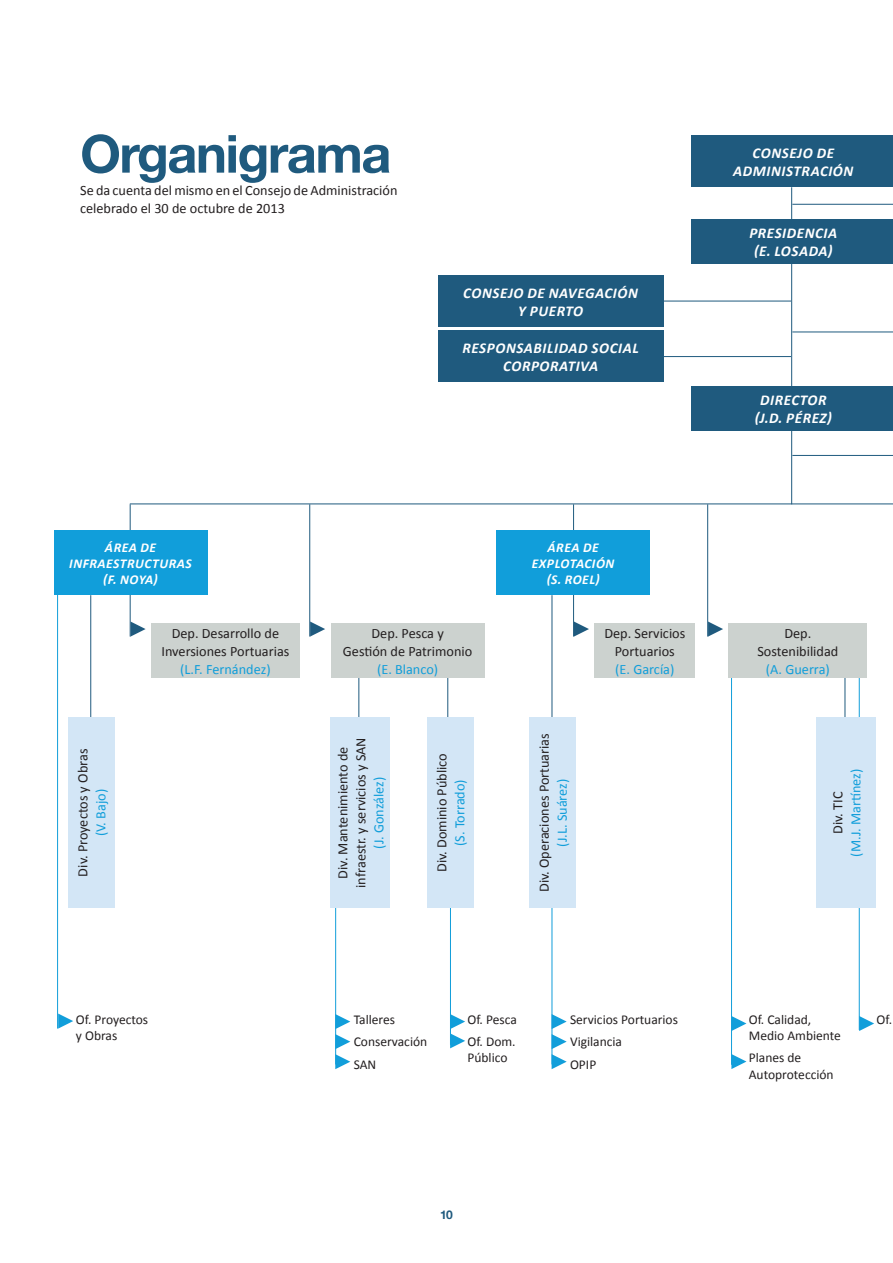
<style>
.page{position:relative;width:893px;height:1263px;background:#fff}
.page>*{position:absolute;margin:0;border:0;box-sizing:border-box;transform-origin:0 0}
.t1{font:700 52.5px "Helvetica Neue";letter-spacing:-.03em;color:#1f5a7e}
.t2{font:italic 700 15px/18px "Calibri";letter-spacing:.04em;color:#fff;text-align:center}
.t3{font:14.25px/18px "Calibri";color:#231f20;text-align:center}
.t4{font:14.25px "Calibri";color:#119eda}
.t5{font:13.5px/22.5px "Calibri";color:#231f20}
.t6{font:italic 700 13.5px/16.2px "Calibri";letter-spacing:.04em;color:#fff;text-align:center}
.t7{font:700 12px "Helvetica Neue";color:#1f5a7e}
</style>
<div class="page">
<hr style="left:573px;top:504px;width:1px;height:132px;background:#1f5a7e">
<div style="left:594px;top:624px;width:101px;height:54px;background:#ccd2cf"></div>
<svg style="left:574px;top:621px;width:15px;height:15px"></svg>
<hr style="left:130px;top:504px;width:1px;height:132px;background:#1f5a7e">
<hr style="left:309px;top:504px;width:1px;height:132px;background:#1f5a7e">
<hr style="left:707px;top:504px;width:1px;height:132px;background:#1f5a7e">
<hr style="left:90px;top:595px;width:1px;height:132px;background:#1f5a7e">
<hr style="left:57px;top:587px;width:1px;height:441px;background:#119eda">
<hr style="left:335px;top:810px;width:1px;height:254px;background:#119eda">
<hr style="left:552px;top:810px;width:1px;height:254px;background:#119eda">
<hr style="left:450px;top:810px;width:1px;height:235px;background:#119eda">
<hr style="left:731px;top:645px;width:1px;height:420px;background:#119eda">
<hr style="left:859px;top:645px;width:1px;height:385px;background:#119eda">
<hr style="left:552px;top:595px;width:1px;height:132px;background:#1f5a7e">
<hr style="left:358px;top:629px;width:1px;height:98px;background:#1f5a7e">
<hr style="left:845px;top:629px;width:1px;height:98px;background:#1f5a7e">
<hr style="left:447px;top:629px;width:1px;height:98px;background:#1f5a7e">
<hr style="left:791px;top:187px;width:1px;height:317px;background:#1f5a7e">
<div style="left:692px;top:219px;width:201px;height:44px;background:#1f5a7e"></div>
<div style="left:692px;top:387px;width:201px;height:44px;background:#1f5a7e"></div>
<div style="left:438px;top:276px;width:225px;height:51px;background:#1f5a7e"></div>
<div style="left:438px;top:331px;width:225px;height:51px;background:#1f5a7e"></div>
<div style="left:54px;top:531px;width:153px;height:64px;background:#119eda"></div>
<div style="left:497px;top:531px;width:153px;height:64px;background:#119eda"></div>
<hr style="left:792px;top:204px;width:101px;height:1px;background:#1f5a7e">
<hr style="left:662px;top:301px;width:129px;height:1px;background:#1f5a7e">
<hr style="left:662px;top:356px;width:129px;height:1px;background:#1f5a7e">
<hr style="left:792px;top:332px;width:101px;height:1px;background:#1f5a7e">
<hr style="left:792px;top:455px;width:101px;height:1px;background:#1f5a7e">
<hr style="left:130px;top:503px;width:763px;height:1px;background:#1f5a7e">
<div style="left:692px;top:135px;width:201px;height:52px;background:#1f5a7e"></div>
<div style="left:68px;top:718px;width:46px;height:190px;background:#d3e6f6"></div>
<div style="left:529px;top:718px;width:47px;height:190px;background:#d3e6f6"></div>
<div style="left:330px;top:718px;width:60px;height:190px;background:#d3e6f6"></div>
<div style="left:816px;top:718px;width:60px;height:190px;background:#d3e6f6"></div>
<div style="left:427px;top:718px;width:46px;height:190px;background:#d3e6f6"></div>
<div style="left:151px;top:624px;width:149px;height:54px;background:#ccd2cf"></div>
<div style="left:331px;top:624px;width:154px;height:54px;background:#ccd2cf"></div>
<div style="left:729px;top:624px;width:138px;height:54px;background:#ccd2cf"></div>
<svg style="left:131px;top:621px;width:15px;height:15px"></svg>
<svg style="left:58px;top:1013px;width:15px;height:15px"></svg>
<svg style="left:335px;top:1014px;width:15px;height:55px"></svg>
<svg style="left:552px;top:1014px;width:15px;height:55px"></svg>
<svg style="left:732px;top:1016px;width:14px;height:15px"></svg>
<svg style="left:859px;top:1016px;width:15px;height:15px"></svg>
<svg style="left:450px;top:1014px;width:15px;height:34px"></svg>
<svg style="left:731px;top:1054px;width:15px;height:15px"></svg>
<svg style="left:310px;top:621px;width:15px;height:15px"></svg>
<svg style="left:708px;top:621px;width:15px;height:15px"></svg>
<h1 class="t1" style="left:80px;top:113px;width:313px">Organigrama</h1>
<p class="t3" style="left:80px;top:182px;width:319px;text-align:left">Se da cuenta del mismo en el Consejo de Administración celebrado el 30 de octubre de 2013</p>
<p class="t2" style="left:463px;top:284px;width:176px">CONSEJO DE NAVEGACIÓN<br>Y PUERTO</p>
<p class="t2" style="left:462px;top:339px;width:177px">RESPONSABILIDAD SOCIAL<br>CORPORATIVA</p>
<p class="t6" style="left:69px;top:539px;width:124px">ÁREA DE<br>INFRAESTRUCTURAS (F. NOYA)</p>
<p class="t6" style="left:532px;top:539px;width:84px">ÁREA DE<br>EXPLOTACIÓN (S. ROEL)</p>
<p class="t3" style="left:74px;top:876px;width:129px;rotate:-90deg">Div. Proyectos y Obras</p>
<p class="t4" style="left:92px;top:836px;width:49px;rotate:-90deg">(V. Bajo)</p>
<p class="t3" style="left:161px;top:625px;width:129px">Dep. Desarrollo de<br>Inversiones Portuarias</p>
<p class="t4" style="left:180px;top:660px;width:92px">(L.F. Fernández)</p>
<p class="t3" style="left:343px;top:625px;width:131px">Dep. Pesca y<br>Gestión de Patrimonio</p>
<p class="t4" style="left:377px;top:660px;width:63px">(E. Blanco)</p>
<p class="t3" style="left:334px;top:888px;width:152px;rotate:-90deg">Div. Mantenimiento de infraestr. y servicios y SAN</p>
<p class="t4" style="left:370px;top:849px;width:73px;rotate:-90deg">(J. González)</p>
<p class="t3" style="left:433px;top:872px;width:120px;rotate:-90deg">Div. Dominio Público</p>
<p class="t4" style="left:451px;top:846px;width:68px;rotate:-90deg">(S. Torrado)</p>
<p class="t3" style="left:535px;top:892px;width:161px;rotate:-90deg">Div. Operaciones Portuarias</p>
<p class="t4" style="left:553px;top:846px;width:69px;rotate:-90deg">(J.L. Suárez)</p>
<p class="t3" style="left:604px;top:625px;width:82px">Dep. Servicios<br>Portuarios</p>
<p class="t4" style="left:615px;top:660px;width:61px">(E. García)</p>
<p class="t2" style="left:733px;top:144px;width:121px">CONSEJO DE<br>ADMINISTRACIÓN</p>
<p class="t2" style="left:749px;top:224px;width:89px">PRESIDENCIA (E. LOSADA)</p>
<p class="t2" style="left:755px;top:391px;width:78px">DIRECTOR (J.D. PÉREZ)</p>
<p class="t3" style="left:757px;top:625px;width:82px">Dep.<br>Sostenibilidad</p>
<p class="t4" style="left:766px;top:660px;width:65px">(A. Guerra)</p>
<p class="t4" style="left:847px;top:856px;width:89px;rotate:-90deg">(M.J. Martínez)</p>
<p class="t3" style="left:829px;top:834px;width:44px;rotate:-90deg">Div. TIC</p>
<p class="t5" style="left:467px;top:1008px;width:51px">Of. Pesca<br>Of. Dom.</p>
<p class="t5" style="left:467px;top:1047px;width:42px">Público</p>
<p class="t5" style="left:76px;top:1011px;width:74px;line-height:16.2px">Of. Proyectos y Obras</p>
<p class="t5" style="left:354px;top:1008px;width:75px">Talleres<br>Conservación<br>SAN</p>
<p class="t5" style="left:570px;top:1008px;width:110px">Servicios Portuarios<br>Vigilancia<br>OPIP</p>
<p class="t5" style="left:749px;top:1011px;width:94px;line-height:16.2px">Of. Calidad,<br>Medio Ambiente</p>
<p class="t5" style="left:749px;top:1050px;width:86px;line-height:16.2px">Planes de<br>Autoprotección</p>
<p class="t5" style="left:876px;top:1008px;width:17px">Of.</p>
<p class="t7" style="left:440px;top:1205px;width:14px">10</p>
</div>
